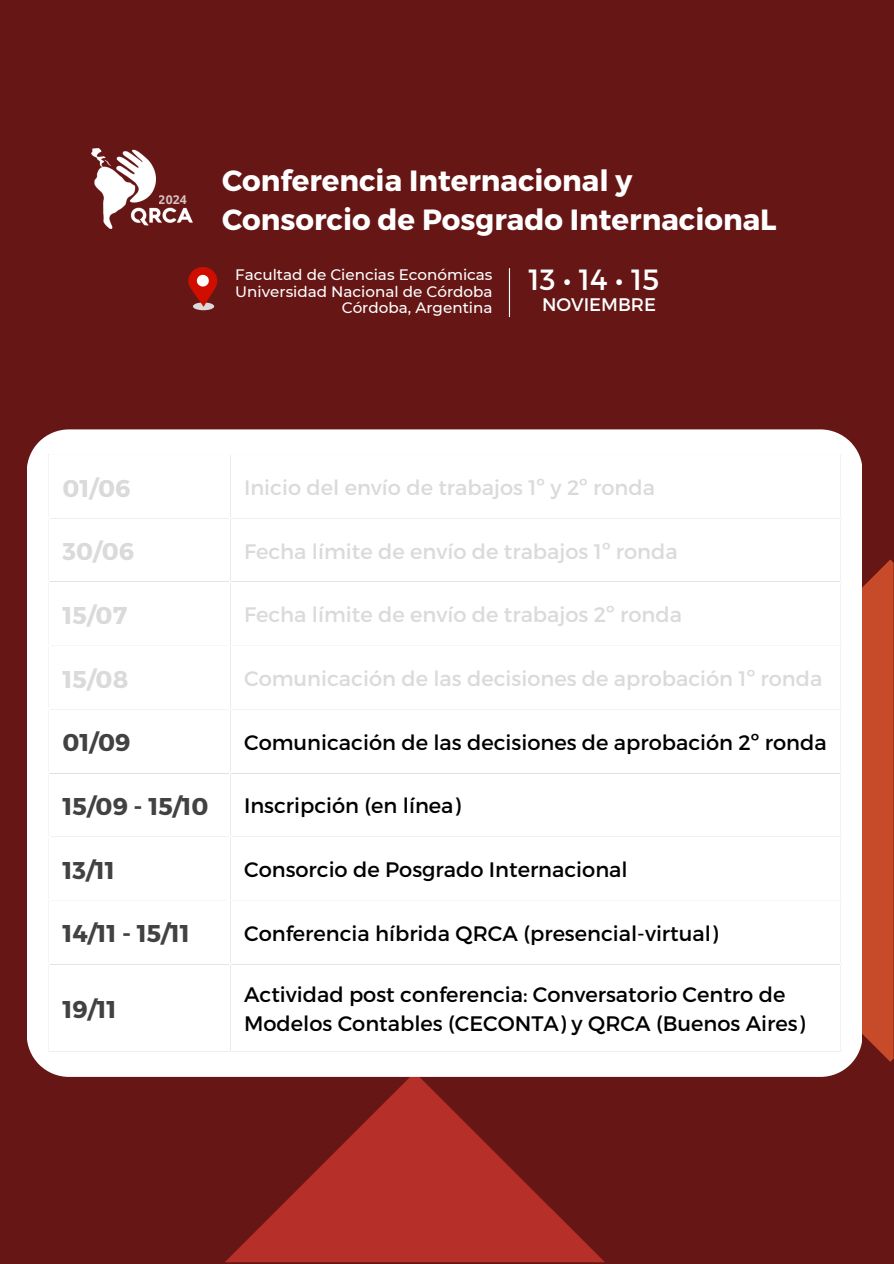
<style>
.page{position:relative;width:894px;height:1264px;background:#fff}
.page>*{position:absolute;margin:0;border:0;box-sizing:border-box;transform-origin:0 0}
.t1{font:700 29.25px/39.5px "Montserrat";color:#fff}
.t2{font:29.25px "Montserrat";color:#fff}
.t3{font:700 24.3px "Montserrat";color:#424242}
.t4{font:700 24.3px "Montserrat";color:#d9dad9}
.t5{font:21px/29px "Montserrat";color:#000}
.t6{font:21px "Montserrat";color:#d9dad9}
.t7{font:18.15px "Montserrat";color:#fff}
.t8{font:500 15.15px/16.5px "Montserrat";color:#fff;text-align:right}
.t9{font:700 12.15px "Open Sans";color:#fff}
</style>
<div class="page">
<div style="left:0;top:0;width:893px;height:1263px;background:#661615"></div>
<svg style="left:861px;top:559px;width:32px;height:502px;background:#c95e41"></svg>
<svg style="left:225px;top:1076px;width:379px;height:186px;fill:#b72f29"></svg>
<div style="left:27px;top:429px;width:834px;height:647px;background:#fff"></div>
<hr style="left:48px;top:455px;width:1px;height:596px;background:#fff">
<hr style="left:230px;top:455px;width:1px;height:596px;background:#fff">
<hr style="left:840px;top:455px;width:1px;height:596px;background:#fff">
<hr style="left:48px;top:454px;width:792px;height:1px;background:#fff">
<hr style="left:48px;top:518px;width:792px;height:1px;background:#fff">
<hr style="left:48px;top:581px;width:792px;height:1px;background:#fff">
<hr style="left:48px;top:645px;width:792px;height:1px;background:#fff">
<hr style="left:48px;top:709px;width:792px;height:1px;background:#fff">
<hr style="left:48px;top:772px;width:792px;height:1px;background:#fff">
<hr style="left:48px;top:836px;width:792px;height:1px;background:#fff">
<hr style="left:48px;top:900px;width:792px;height:1px;background:#fff">
<hr style="left:48px;top:963px;width:792px;height:1px;background:#fff">
<hr style="left:48px;top:1051px;width:792px;height:1px;background:#fff">
<img style="left:91px;top:149px;width:64px;height:79px">
<img style="left:130px;top:205px;width:63px;height:23px">
<svg style="left:188px;top:267px;width:29px;height:43px"></svg>
<hr style="left:508px;top:268px;width:2px;height:49px;background:#fff">
<p class="t9" style="left:159px;top:191px;width:29px">2024</p>
<p class="t1" style="left:222px;top:159px;width:556px">Conferencia Internacional y<br>Consorcio de Posgrado InternacionaL</p>
<p class="t8" style="left:235px;top:266px;width:259px">Facultad de Ciencias Económicas<br>Universidad Nacional de Córdoba<br>Córdoba, Argentina</p>
<p class="t2" style="left:528px;top:260px;width:132px">13•14•15</p>
<p class="t7" style="left:542px;top:293px;width:115px">NOVIEMBRE</p>
<p class="t4" style="left:63px;top:472px;width:69px">01/06</p>
<p class="t6" style="left:244px;top:474px;width:412px">Inicio del envío de trabajos 1º y 2º ronda</p>
<p class="t4" style="left:63px;top:536px;width:73px">30/06</p>
<p class="t6" style="left:244px;top:537px;width:435px">Fecha límite de envío de trabajos 1º ronda</p>
<h1 class="t4" style="left:63px;top:599px;width:66px">15/07</h1>
<h4 class="t6" style="left:244px;top:601px;width:439px">Fecha límite de envío de trabajos 2º ronda</h4>
<h2 class="t4" style="left:63px;top:663px;width:67px">15/08</h2>
<h3 class="t6" style="left:244px;top:665px;width:579px">Comunicación de las decisiones de aprobación 1º ronda</h3>
<p class="t3" style="left:63px;top:727px;width:69px">01/09</p>
<p class="t5" style="left:244px;top:726px;width:584px">Comunicación de las decisiones de aprobación 2º ronda</p>
<p class="t3" style="left:63px;top:790px;width:147px">15/09 - 15/10</p>
<p class="t5" style="left:244px;top:790px;width:218px">Inscripción (en línea)</p>
<p class="t3" style="left:63px;top:854px;width:54px">13/11</p>
<p class="t5" style="left:244px;top:854px;width:385px">Consorcio de Posgrado Internacional</p>
<p class="t3" style="left:63px;top:918px;width:129px">14/11 - 15/11</p>
<p class="t5" style="left:244px;top:917px;width:475px">Conferencia híbrida QRCA (presencial-virtual)</p>
<p class="t3" style="left:63px;top:993px;width:55px">19/11</p>
<p class="t5" style="left:244px;top:979px;width:562px">Actividad post conferencia: Conversatorio Centro de<br>Modelos Contables (CECONTA) y QRCA (Buenos Aires)</p>
</div>
